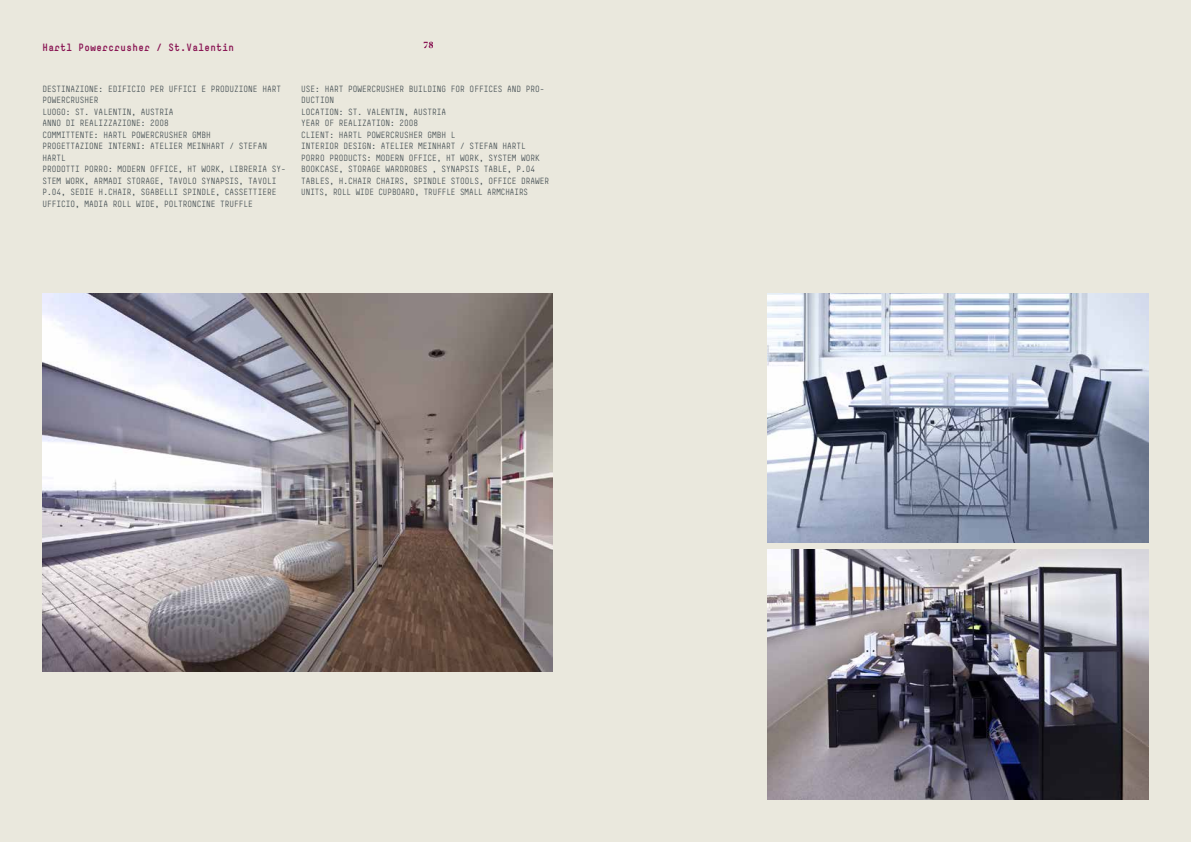
<style>
.page{position:relative;width:1191px;height:842px;background:#eae8dd}
.page>*{position:absolute;margin:0;border:0;box-sizing:border-box;transform-origin:0 0}
.t1{font:700 10px "Simple";letter-spacing:.05em;color:#8a1654}
.t2{font:8.5px/11.5px "Simple";color:#495357}
.t3{font:700 8.5px "Didot LT";color:#8a1654}
</style>
<div class="page">
<img style="left:43px;top:293px;width:510px;height:379px">
<img style="left:767px;top:293px;width:381px;height:250px">
<img style="left:767px;top:550px;width:381px;height:249px">
<p class="t1" style="left:43px;top:41px;width:193px">Hartl Powercrusher / St.Valentin</p>
<p class="t3" style="left:423px;top:40px;width:11px">78</p>
<p class="t2" style="left:43px;top:83px;width:245px">DESTINAZIONE: EDIFICIO PER UFFICI E PRODUZIONE HART POWERCRUSHER<br>LUOGO: ST. VALENTIN, AUSTRIA<br>ANNO DI REALIZZAZIONE: 2008<br>COMMITTENTE: HARTL POWERCRUSHER GMBH<br>PROGETTAZIONE INTERNI: ATELIER MEINHART / STEFAN HARTL<br>PRODOTTI PORRO: MODERN OFFICE, HT WORK, LIBRERIA SY-STEM WORK, ARMADI STORAGE, TAVOLO SYNAPSIS, TAVOLI P.04, SEDIE H.CHAIR, SGABELLI SPINDLE, CASSETTIERE UFFICIO, MADIA ROLL WIDE, POLTRONCINE TRUFFLE</p>
<p class="t2" style="left:301px;top:83px;width:249px">USE: HART POWERCRUSHER BUILDING FOR OFFICES AND PRO-DUCTION<br>LOCATION: ST. VALENTIN, AUSTRIA<br>YEAR OF REALIZATION: 2008<br>CLIENT: HARTL POWERCRUSHER GMBH L<br>INTERIOR DESIGN: ATELIER MEINHART / STEFAN HARTL PORRO PRODUCTS: MODERN OFFICE, HT WORK, SYSTEM WORK BOOKCASE, STORAGE WARDROBES , SYNAPSIS TABLE, P.04<br>TABLES, H.CHAIR CHAIRS, SPINDLE STOOLS, OFFICE DRAWER UNITS, ROLL WIDE CUPBOARD, TRUFFLE SMALL ARMCHAIRS</p>
</div>
